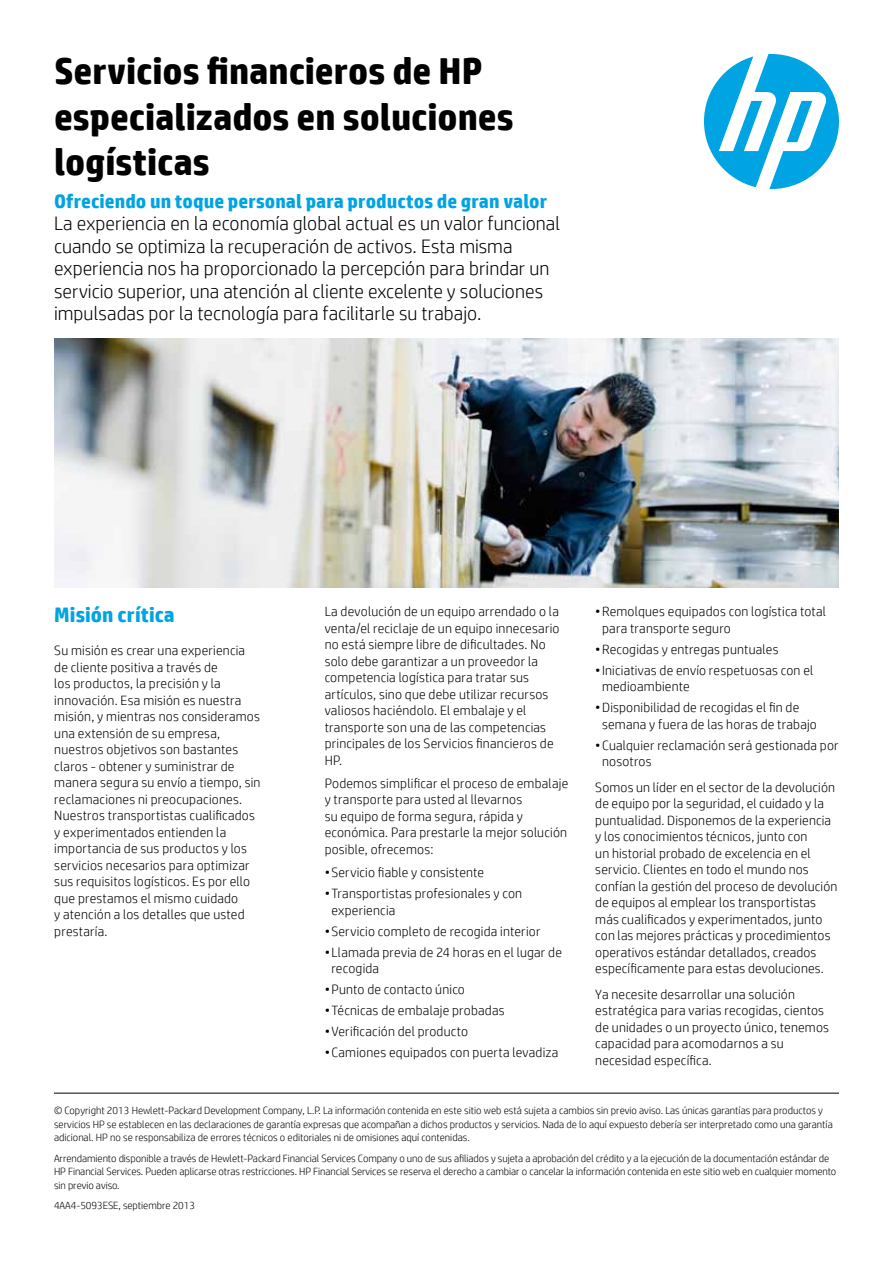
<style>
.page{position:relative;width:893px;height:1263px;background:#fff}
.page>*{position:absolute;margin:0;border:0;box-sizing:border-box;transform-origin:0 0}
.t1{font:700 37.5px/45px "HP Simplified";color:#000}
.t2{font:700 21px "HP Simplified";letter-spacing:.005em;color:#00a4e3}
.t3{font:300 19.5px/22.5px "HP Simplified";color:#000}
.t4{font:700 19.5px "HP Simplified";color:#00a4e3}
.t5{font:300 13.5px/16.5px "HP Simplified";letter-spacing:.015em;color:#000}
.t6{font:300 10.5px/13.5px "HP Simplified";letter-spacing:-.005em;color:#000}
</style>
<div class="page">
<img style="left:54px;top:338px;width:785px;height:249px">
<hr style="left:54px;top:1093px;width:785px;height:1px;background:#000">
<svg style="left:704px;top:54px;width:135px;height:135px"></svg>
<h1 class="t1" style="left:54px;top:49px;width:461px">Servicios financieros de HP especializados en soluciones logísticas</h1>
<h3 class="t4" style="left:54px;top:189px;width:495px">Ofreciendo un toque personal para productos de gran valor</h3>
<p class="t3" style="left:54px;top:212px;width:507px">La experiencia en la economía global actual es un valor funcional cuando se optimiza la recuperación de activos. Esta misma experiencia nos ha proporcionado la percepción para brindar un servicio superior, una atención al cliente excelente y soluciones impulsadas por la tecnología para facilitarle su trabajo.</p>
<p class="t5" style="left:602px;top:603px;width:226px;text-indent:-7px">•Remolques equipados con logística total para transporte seguro</p>
<p class="t5" style="left:595px;top:641px;width:185px">•Recogidas y entregas puntuales</p>
<p class="t5" style="left:602px;top:662px;width:213px;text-indent:-7px">•Iniciativas de envío respetuosas con el medioambiente</p>
<p class="t5" style="left:602px;top:699px;width:216px;text-indent:-7px">•Disponibilidad de recogidas el fin de semana y fuera de las horas de trabajo</p>
<p class="t5" style="left:602px;top:737px;width:238px;text-indent:-7px">•Cualquier reclamación será gestionada por nosotros</p>
<p class="t5" style="left:595px;top:779px;width:244px">Somos un líder en el sector de la devolución de equipo por la seguridad, el cuidado y la puntualidad. Disponemos de la experiencia y los conocimientos técnicos, junto con<br>un historial probado de excelencia en el servicio. Clientes en todo el mundo nos confían la gestión del proceso de devolución de equipos al emplear los transportistas más cualificados y experimentados, junto con las mejores prácticas y procedimientos operativos estándar detallados, creados específicamente para estas devoluciones.</p>
<p class="t5" style="left:595px;top:985px;width:235px">Ya necesite desarrollar una solución estratégica para varias recogidas, cientos de unidades o un proyecto único, tenemos capacidad para acomodarnos a su necesidad específica.</p>
<p class="t6" style="left:54px;top:1104px;width:780px">© Copyright 2013 Hewlett-Packard Development Company, L.P. La información contenida en este sitio web está sujeta a cambios sin previo aviso. Las únicas garantías para productos y servicios HP se establecen en las declaraciones de garantía expresas que acompañan a dichos productos y servicios. Nada de lo aquí expuesto debería ser interpretado como una garantía adicional. HP no se responsabiliza de errores técnicos o editoriales ni de omisiones aquí contenidas.</p>
<p class="t6" style="left:54px;top:1151px;width:784px">Arrendamiento disponible a través de Hewlett-Packard Financial Services Company o uno de sus afiliados y sujeta a aprobación del crédito y a la ejecución de la documentación estándar de<br>HP Financial Services. Pueden aplicarse otras restricciones. HP Financial Services se reserva el derecho a cambiar o cancelar la información contenida en este sitio web en cualquier momento sin previo aviso.</p>
<p class="t6" style="left:54px;top:1198px;width:143px">4AA4-5093ESE, septiembre 2013</p>
<p class="t5" style="left:325px;top:603px;width:236px">La devolución de un equipo arrendado o la venta/el reciclaje de un equipo innecesario no está siempre libre de dificultades. No solo debe garantizar a un proveedor la competencia logística para tratar sus artículos, sino que debe utilizar recursos valiosos haciéndolo. El embalaje y el transporte son una de las competencias principales de los Servicios financieros de HP.</p>
<p class="t5" style="left:325px;top:775px;width:245px">Podemos simplificar el proceso de embalaje y transporte para usted al llevarnos<br>su equipo de forma segura, rápida y económica. Para prestarle la mejor solución posible, ofrecemos:</p>
<p class="t5" style="left:325px;top:864px;width:161px">•Servicio fiable y consistente</p>
<p class="t5" style="left:331px;top:885px;width:192px;text-indent:-7px">•Transportistas profesionales y con experiencia</p>
<p class="t5" style="left:325px;top:922px;width:217px">•Servicio completo de recogida interior</p>
<p class="t5" style="left:331px;top:943px;width:232px;text-indent:-7px">•Llamada previa de 24 horas en el lugar de recogida</p>
<p class="t5" style="left:325px;top:981px;width:142px">•Punto de contacto único</p>
<p class="t5" style="left:325px;top:1002px;width:181px">•Técnicas de embalaje probadas</p>
<p class="t5" style="left:325px;top:1023px;width:145px">•Verificación del producto</p>
<p class="t5" style="left:325px;top:1044px;width:235px">•Camiones equipados con puerta levadiza</p>
<h2 class="t2" style="left:54px;top:603px;width:122px">Misión crítica</h2>
<p class="t5" style="left:54px;top:642px;width:208px">Su misión es crear una experiencia de cliente positiva a través de<br>los productos, la precisión y la innovación. Esa misión es nuestra misión, y mientras nos consideramos una extensión de su empresa, nuestros objetivos son bastantes claros - obtener y suministrar de manera segura su envío a tiempo, sin reclamaciones ni preocupaciones.<br>Nuestros transportistas cualificados y experimentados entienden la importancia de sus productos y los servicios necesarios para optimizar sus requisitos logísticos. Es por ello que prestamos el mismo cuidado<br>y atención a los detalles que usted prestaría.</p>
</div>
